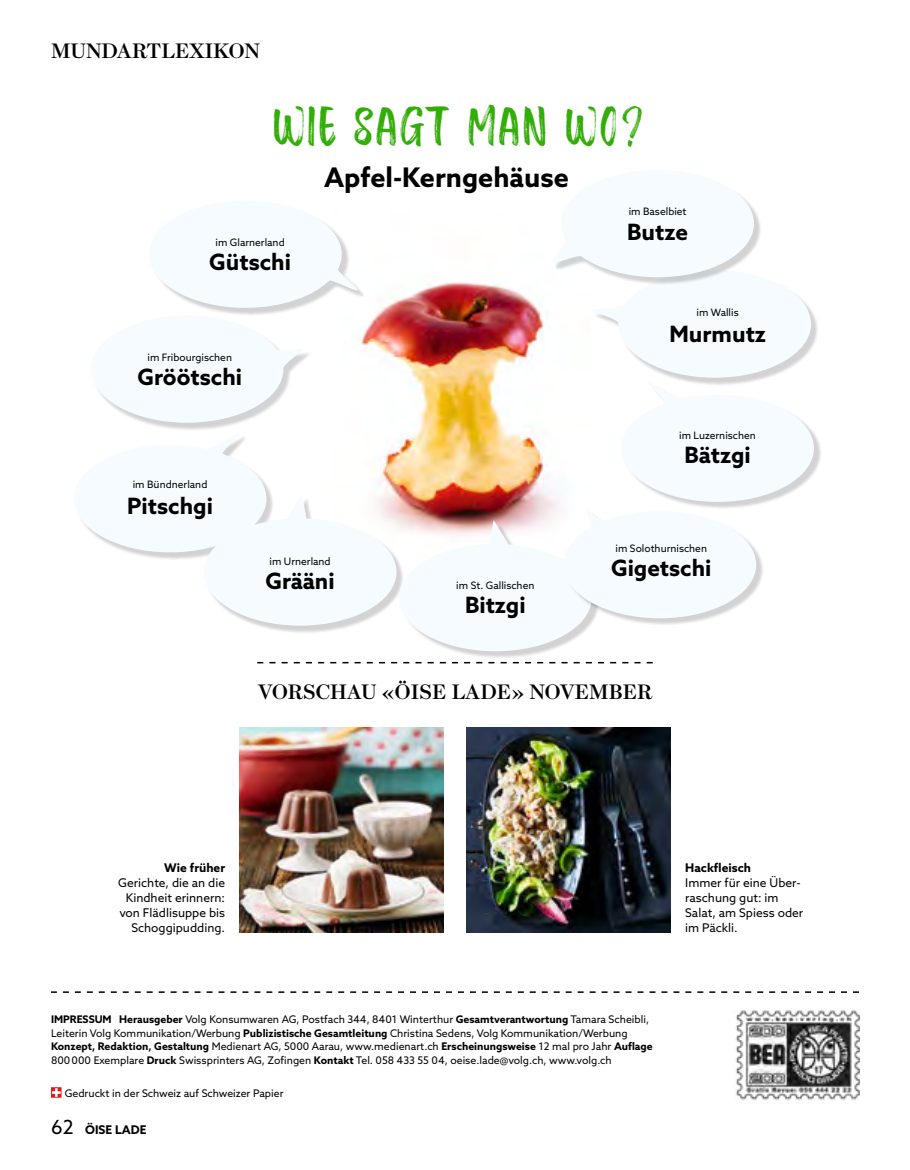
<style>
.page{position:relative;width:910px;height:1170px;background:#fff}
.page>*{position:absolute;margin:0;border:0;box-sizing:border-box;transform-origin:0 0}
.ML_Titel{font:49.8px "Ragtime Marker";letter-spacing:.06em;color:#33ad08}
.ML_Uebertitel{font:700 27px "Azo Sans";color:#000}
.ML_Region{font:700 22.5px "Azo Sans";color:#000}
.ML_Rubriktitel_Spezi{font:600 21px "Escrow";color:#000}
.t1{font:19.5px "Azo Sans";color:#000}
._01b_Grundschrift_re{font:12px/15px "Azo Sans";color:#000;text-align:right}
._01a_Grundschrift_li{font:12px/15px "Azo Sans";color:#000}
._01a_Grundschrift_li-2{font:700 12px "Azo Sans";color:#000}
._01b_Grundschrift_re-2{font:700 12px "Azo Sans";color:#000}
._03i_Legende_zentrie{font:10.5px/13.5px "Azo Sans";color:#000}
.ML_Region-2{font:10.2px "Azo Sans";color:#000}
.s1{font-weight:700}
</style>
<div class="page">
<svg style="left:257px;top:662px;width:396px;height:1px"></svg>
<img style="left:467px;top:727px;width:204px;height:205px">
<img style="left:239px;top:727px;width:204px;height:205px">
<div style="left:594px;top:274px;width:225px;height:111px;background:#000;opacity:.18"></div>
<div style="left:625px;top:385px;width:196px;height:125px;background:#000;opacity:.18"></div>
<div style="left:403px;top:523px;width:196px;height:135px;background:#000;opacity:.18"></div>
<svg style="left:79px;top:190px;width:735px;height:461px"></svg>
<img style="left:735px;top:1010px;width:125px;height:90px">
<svg style="left:51px;top:991px;width:808px;height:1px"></svg>
<svg style="left:51px;top:1087px;width:11px;height:10px"></svg>
<p class="ML_Rubriktitel_Spezi" style="left:51px;top:38px;width:211px">MUNDARTLEXIKON</p>
<p class="ML_Titel" style="left:274px;top:100px;width:372px">WIE SAGT MAN WO?</p>
<p class="ML_Uebertitel" style="left:324px;top:159px;width:246px">Apfel-Kerngehäuse</p>
<p class="ML_Region-2" style="left:216px;top:235px;width:71px">im Glarnerland</p>
<p class="ML_Region" style="left:209px;top:247px;width:83px">Gütschi</p>
<p class="ML_Region-2" style="left:147px;top:350px;width:86px">im Fribourgischen</p>
<p class="ML_Region" style="left:137px;top:362px;width:106px">Gröötschi</p>
<p class="ML_Region-2" style="left:133px;top:478px;width:76px">im Bündnerland</p>
<p class="ML_Region" style="left:127px;top:491px;width:87px">Pitschgi</p>
<p class="ML_Region-2" style="left:270px;top:554px;width:63px">im Urnerland</p>
<p class="ML_Region" style="left:266px;top:566px;width:71px">Grääni</p>
<p class="ML_Region-2" style="left:456px;top:578px;width:80px">im St. Gallischen</p>
<p class="ML_Region" style="left:465px;top:590px;width:62px">Bitzgi</p>
<p class="ML_Region-2" style="left:629px;top:205px;width:59px">im Baselbiet</p>
<p class="ML_Region" style="left:627px;top:217px;width:62px">Butze</p>
<p class="ML_Region-2" style="left:697px;top:306px;width:44px">im Wallis</p>
<p class="ML_Region" style="left:669px;top:319px;width:98px">Murmutz</p>
<p class="ML_Region-2" style="left:679px;top:429px;width:78px">im Luzernischen</p>
<p class="ML_Region" style="left:684px;top:440px;width:68px">Bätzgi</p>
<p class="ML_Region-2" style="left:616px;top:541px;width:93px">im Solothurnischen</p>
<p class="ML_Region" style="left:611px;top:553px;width:102px">Gigetschi</p>
<p class="ML_Rubriktitel_Spezi" style="left:258px;top:679px;width:396px">VORSCHAU «ÖISE LADE» NOVEMBER</p>
<p class="_01b_Grundschrift_re-2" style="left:164px;top:859px;width:62px">Wie früher</p>
<p class="_01b_Grundschrift_re" style="left:118px;top:875px;width:108px">Gerichte, die an die<br>Kindheit erinnern: von Flädlisuppe bis<br>Schoggipudding.</p>
<p class="_03i_Legende_zentrie" style="left:51px;top:1012px;width:603px"><span class="s1">IMPRESSUM Herausgeber</span> Volg Konsumwaren AG, Postfach 344, 8401 Winterthur <span class="s1">Gesamtverantwortung</span> Tamara Scheibli, Leiterin Volg Kommunikation/Werbung <span class="s1">Publizistische Gesamtleitung</span> Christina Sedens, Volg Kommunikation/Werbung <span class="s1">Konzept, Redaktion, Gestaltung</span> Medienart AG, 5000 Aarau, www.medienart.ch <span class="s1">Erscheinungsweise</span> 12 mal pro Jahr <span class="s1">Auflage </span>800000 Exemplare <span class="s1">Druck</span> Swissprinters AG, Zofingen <span class="s1">Kontakt</span> Tel. 058 433 55 04, oeise.lade@volg.ch, www.volg.ch</p>
<p class="_03i_Legende_zentrie" style="left:65px;top:1085px;width:220px">Gedruckt in der Schweiz auf Schweizer Papier</p>
<p class="t1" style="left:51px;top:1114px;width:24px">62</p>
<p class="_01a_Grundschrift_li-2" style="left:85px;top:1121px;width:63px">ÖISE LADE</p>
<p class="_01a_Grundschrift_li-2" style="left:685px;top:859px;width:67px">Hackfleisch</p>
<p class="_01a_Grundschrift_li" style="left:685px;top:875px;width:120px">Immer für eine Über&shy;raschung gut: im<br>Salat, am Spiess oder im Päckli.</p>
</div>
